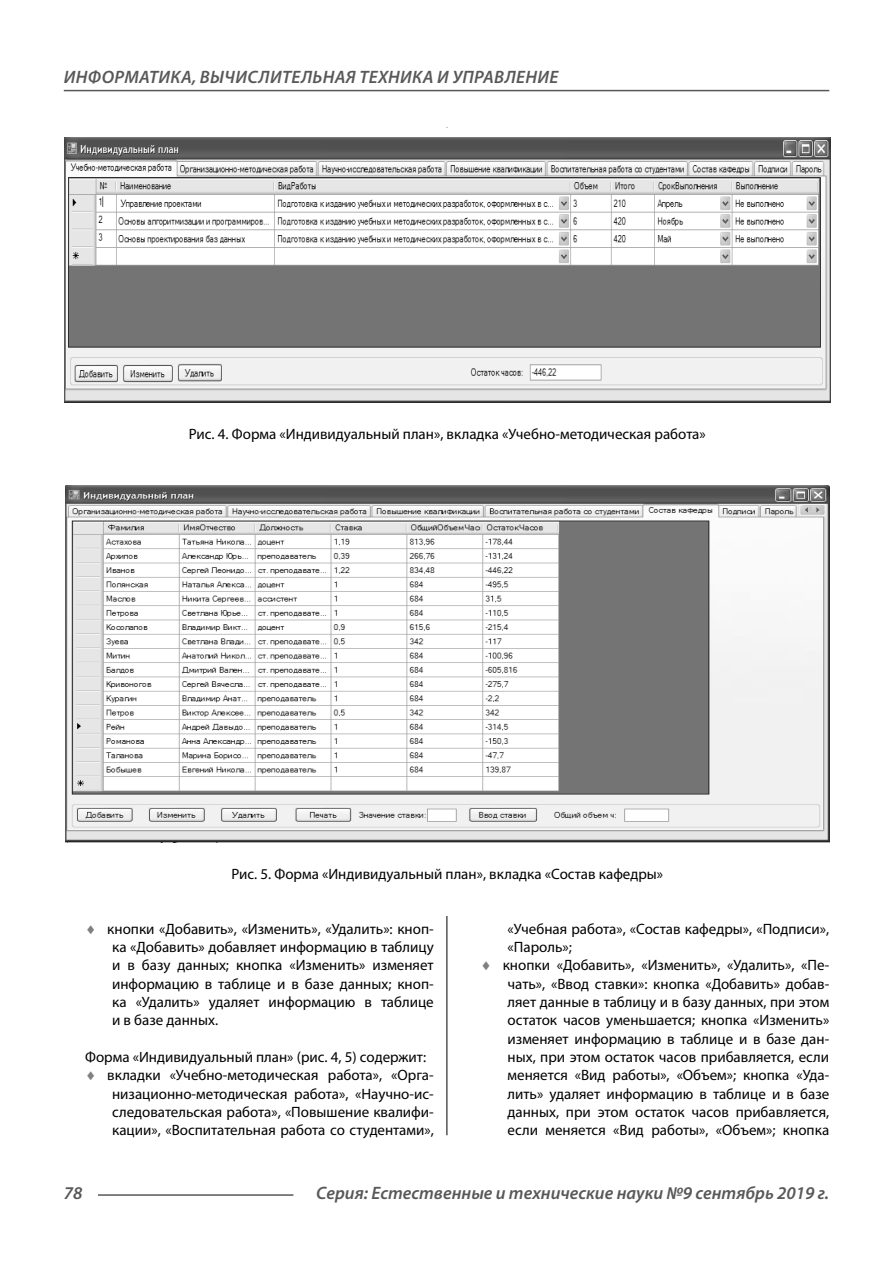
<style>
.page{position:relative;width:893px;height:1263px;background:#fff}
.page>*{position:absolute;margin:0;border:0;box-sizing:border-box;transform-origin:0 0}
.t1{font:italic 600 18px "Myriad Pro";color:#585858}
.t2{font:italic 600 18px "Myriad Pro";letter-spacing:.02em;color:#585858}
.t3{font:15px/18.3px "Myriad Pro";color:#000;text-align:justify}
.s1{color:#808080}
</style>
<div class="page">
<hr style="left:446px;top:128px;width:1px;height:1007px;background:#000">
<img style="left:65px;top:137px;width:765px;height:265px">
<img style="left:65px;top:486px;width:764px;height:356px">
<hr style="left:98px;top:1194px;width:195px;height:2px;background:#585858">
<hr style="left:64px;top:90px;width:765px;height:1px;background:#585858">
<p class="t2" style="left:64px;top:71px;width:496px">ИНФОРМАТИКА, ВЫЧИСЛИТЕЛЬНАЯ ТЕХНИКА И УПРАВЛЕНИЕ</p>
<p class="t3" style="left:189px;top:426px;width:518px">Рис. 4. Форма «Индивидуальный план», вкладка «Учебно-методическая работа»</p>
<p class="t3" style="left:231px;top:866px;width:433px">Рис. 5. Форма «Индивидуальный план», вкладка «Состав кафедры»</p>
<p class="t3" style="left:112px;top:921px;width:323px;text-indent:-27px"><span class="s1">◻</span> кнопки «Добавить», «Изменить», «Удалить»: кноп&shy;ка «Добавить» добавляет информацию в таблицу и в базу данных; кнопка «Изменить» изменяет информацию в таблице и в базе данных; кноп&shy;ка «Удалить» удаляет информацию в таблице и в базе данных.</p>
<p class="t3" style="left:85px;top:1049px;width:343px">Форма «Индивидуальный план» (рис. 4, 5) содержит:</p>
<p class="t3" style="left:112px;top:1067px;width:323px;text-indent:-27px"><span class="s1">◻</span> вкладки «Учебно-методическая работа», «Орга&shy;низационно-методическая работа», «Научно-ис&shy;следовательская работа», «Повышение квалифи&shy;кации», «Воспитательная работа со студентами»,</p>
<p class="t3" style="left:507px;top:921px;width:323px">«Учебная работа», «Состав кафедры», «Подписи», «Пароль»;</p>
<p class="t3" style="left:507px;top:957px;width:323px;text-indent:-27px"><span class="s1">◻</span> кнопки «Добавить», «Изменить», «Удалить», «Пе&shy;чать», «Ввод ставки»: кнопка «Добавить» добав&shy;ляет данные в таблицу и в базу данных, при этом остаток часов уменьшается; кнопка «Изменить» изменяет информацию в таблице и в базе дан&shy;ных, при этом остаток часов прибавляется, если меняется «Вид работы», «Объем»; кнопка «Уда&shy;лить» удаляет информацию в таблице и в базе данных, при этом остаток часов прибавляется, если меняется «Вид работы», «Объем»; кнопка</p>
<p class="t1" style="left:64px;top:1186px;width:20px">78</p>
<p class="t1" style="left:316px;top:1186px;width:514px">Серия: Естественные и технические науки №9 сентябрь 2019 г.</p>
</div>
